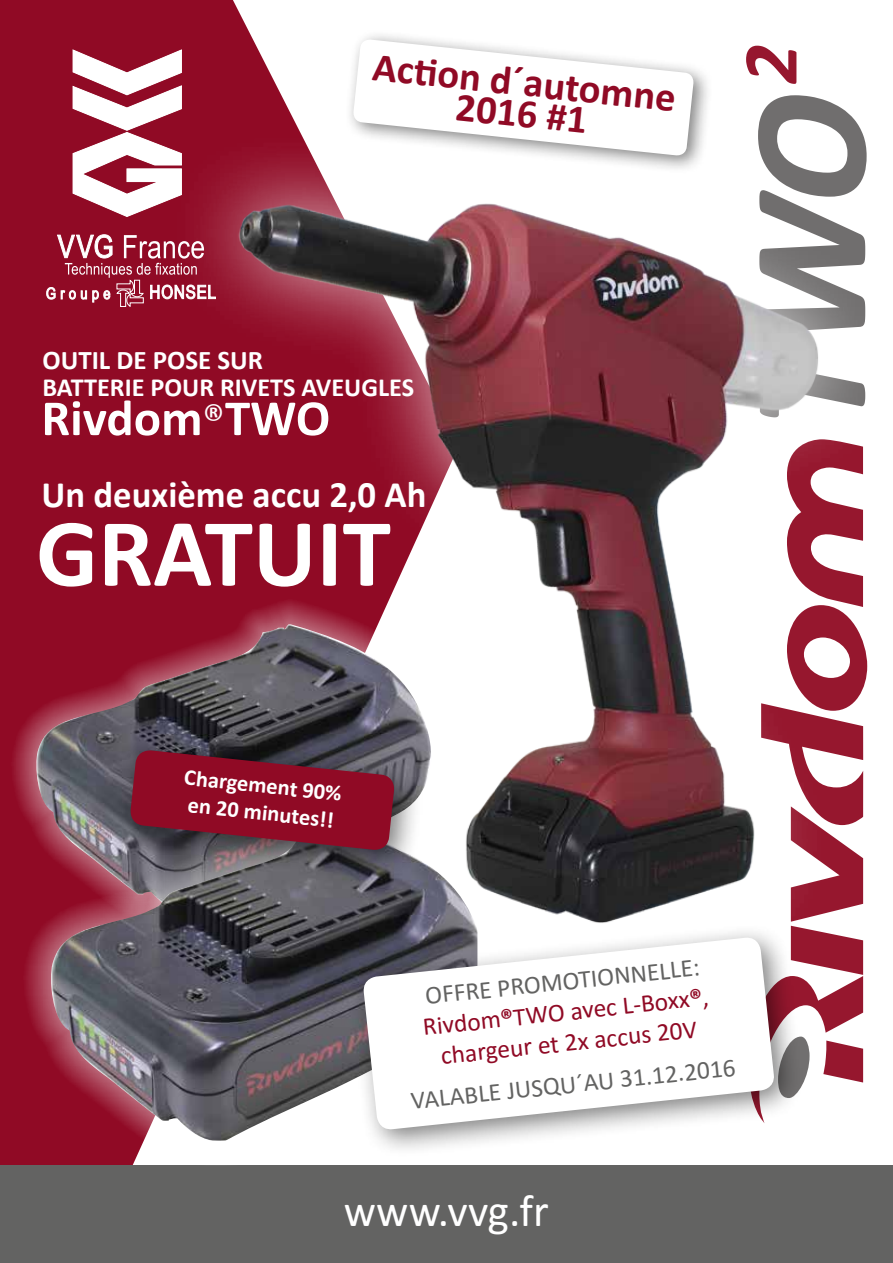
<style>
.page{position:relative;width:893px;height:1263px;background:#fff}
.page>*{position:absolute;margin:0;border:0;box-sizing:border-box;transform-origin:0 0}
.t1{font:700 97.5px "Calibri";color:#fff}
.t2{font:700 51px "Calibri";color:#fff}
.t3{font:45px "Calibri";letter-spacing:.005em;color:#fff}
.t4{font:700 40.5px/31.3px "Calibri";color:#900a25;text-align:center}
.t5{font:700 37.5px "Calibri";color:#fff}
.t6{font:700 27px "Calibri";color:#fff}
.t7{font:700 26.25px "Calibri";color:#fff}
.t8{font:25.5px/30.6px "Calibri";color:#900a25;text-align:center}
.t9{font:25.5px "Calibri";color:#636362}
.t10{font:700 22.5px/27px "Calibri";color:#fff}
.s1{font-weight:400;font-size:45px}
.s2{color:#636362}
.s3{font-weight:700}
</style>
<div class="page">
<svg style="left:758px;top:95px;width:102px;height:33px"></svg>
<svg style="left:746px;top:46px;width:50px;height:38px"></svg>
<svg style="left:803px;top:996px;width:61px;height:87px"></svg>
<div style="left:0;top:0;width:298px;height:1165px;background:#900a25"></div>
<div style="left:166px;top:128px;width:727px;height:868px;background:#fff;opacity:.75"></div>
<img style="left:220px;top:160px;width:635px;height:786px">
<div style="left:0;top:1165px;width:893px;height:98px;background:#636362"></div>
<svg style="left:73px;top:49px;width:109px;height:168px"></svg>
<svg style="left:46px;top:234px;width:170px;height:73px;background:#a63c52"></svg>
<div style="left:344px;top:29px;width:369px;height:146px;background:#000;opacity:.5"></div>
<svg style="left:352px;top:39px;width:342px;height:117px"></svg>
<div style="left:11px;top:599px;width:446px;height:339px;background:#fff;opacity:.75"></div>
<img style="left:34px;top:624px;width:410px;height:180px">
<div style="left:23px;top:804px;width:454px;height:361px;background:#fff;opacity:.75"></div>
<img style="left:49px;top:824px;width:428px;height:317px">
<div style="left:116px;top:735px;width:308px;height:144px;background:#000;opacity:.5"></div>
<svg style="left:129px;top:749px;width:266px;height:102px;background:#7b1b30"></svg>
<div style="left:349px;top:922px;width:454px;height:236px;background:#000;opacity:.5"></div>
<svg style="left:362px;top:936px;width:413px;height:195px"></svg>
<p class="t6" style="left:43px;top:341px;width:222px">OUTIL DE POSE SUR</p>
<h3 class="t4" style="left:375px;top:49px;width:306px;rotate:6deg">Acti on d´automne<br>2016 #1</h3>
<p class="t7" style="left:43px;top:369px;width:373px">BATTERIE POUR RIVETS AVEUGLES</p>
<h2 class="t2" style="left:41px;top:382px;width:290px">Rivdom<span class="s1">®</span>TWO</h2>
<h3 class="t5" style="left:41px;top:468px;width:387px">Un deuxième accu 2,0 Ah</h3>
<h1 class="t1" style="left:36px;top:484px;width:356px">GRATUIT</h1>
<p class="t10" style="left:186px;top:763px;width:160px;rotate:6deg">Chargement 90% en 20 minutes!!</p>
<p class="t8" style="left:418px;top:980px;width:289px;rotate:-6deg"><span class="s2">OFFRE PROMOTIONNELLE:<br></span>Rivdom<span class="s3">®</span>TWO avec L-Boxx<span class="s3">®</span>, chargeur et 2x accus 20V</p>
<p class="t9" style="left:409px;top:1083px;width:328px;rotate:-6deg">VALABLE JUSQU´AU 31.12.2016</p>
<h3 class="t3" style="left:344px;top:1180px;width:207px">www.vvg.fr</h3>
</div>
